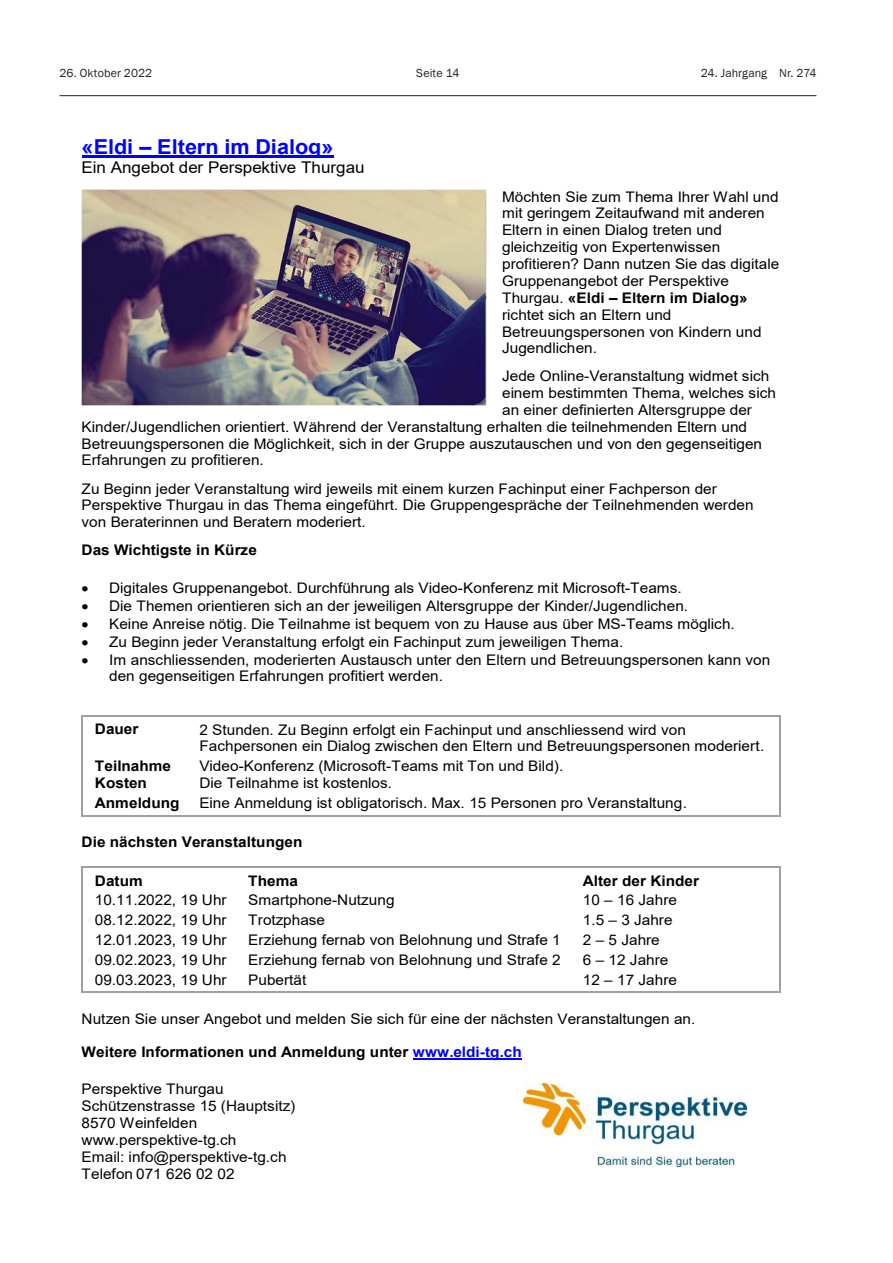
<style>
.page{position:relative;width:893px;height:1263px;background:#fff}
.page>*{position:absolute;margin:0;border:0;box-sizing:border-box;transform-origin:0 0}
.t1{font:700 20.55px "Arial";color:#00f;scale:1.05 1}
.t2{font:16.2px "Arial";color:#000;scale:1.05 1}
.t3{font:14.55px/16.8px "Arial";color:#000;scale:1.05 1}
.t4{font:700 14.55px/17px "Arial";color:#000;scale:1.05 1}
.t5{font:12px "Franklin Gothic";letter-spacing:.005em;color:#231f20}
.s1{font-weight:700}
.s2{color:#00f}
</style>
<div class="page">
<hr style="left:60px;top:95px;width:756px;height:1px;background:#231f20">
<hr style="left:82px;top:156px;width:251px;height:2px;background:#00f">
<hr style="left:83px;top:867px;width:155px;height:1px;background:#a0a0a0">
<hr style="left:239px;top:867px;width:334px;height:1px;background:#a0a0a0">
<hr style="left:574px;top:867px;width:206px;height:1px;background:#a0a0a0">
<svg style="left:82px;top:867px;width:1px;height:126px"></svg>
<hr style="left:83px;top:992px;width:155px;height:1px;background:#a0a0a0">
<hr style="left:239px;top:992px;width:334px;height:1px;background:#a0a0a0">
<hr style="left:574px;top:992px;width:206px;height:1px;background:#a0a0a0">
<svg style="left:780px;top:867px;width:1px;height:126px"></svg>
<hr style="left:413px;top:1059px;width:109px;height:1px;background:#00f">
<hr style="left:83px;top:716px;width:106px;height:1px;background:#a0a0a0">
<hr style="left:191px;top:716px;width:589px;height:1px;background:#a0a0a0">
<hr style="left:82px;top:721px;width:1px;height:35px;background:#a0a0a0">
<hr style="left:780px;top:721px;width:1px;height:35px;background:#a0a0a0">
<hr style="left:82px;top:758px;width:1px;height:35px;background:#a0a0a0">
<hr style="left:780px;top:758px;width:1px;height:35px;background:#a0a0a0">
<svg style="left:82px;top:793px;width:1px;height:23px"></svg>
<hr style="left:83px;top:815px;width:106px;height:1px;background:#a0a0a0">
<hr style="left:191px;top:815px;width:589px;height:1px;background:#a0a0a0">
<svg style="left:780px;top:793px;width:1px;height:23px"></svg>
<img style="left:524px;top:1083px;width:222px;height:84px">
<img style="left:81px;top:189px;width:406px;height:217px">
<p class="t5" style="left:60px;top:66px;width:94px">26. Oktober 2022</p>
<p class="t5" style="left:416px;top:66px;width:45px">Seite 14</p>
<p class="t5" style="left:701px;top:66px;width:117px">24. Jahrgang Nr. 274</p>
<h1 class="t1" style="left:82px;top:132px;width:241px">«Eldi – Eltern im Dialog»</h1>
<p class="t2" style="left:82px;top:157px;width:271px">Ein Angebot der Perspektive Thurgau</p>
<p class="t3" style="left:502px;top:188px;width:266px">Möchten Sie zum Thema Ihrer Wahl und mit geringem Zeitaufwand mit anderen<br>Eltern in einen Dialog treten und gleichzeitig von Expertenwissen profitieren? Dann nutzen Sie das digitale<br>Gruppenangebot der Perspektive<br>Thurgau. <span class="s1">«Eldi – Eltern im Dialog» </span>richtet sich an Eltern und<br>Betreuungspersonen von Kindern und<br>Jugendlichen.</p>
<p class="t3" style="left:502px;top:368px;width:256px">Jede Online-Veranstaltung widmet sich</p>
<p class="t3" style="left:502px;top:384px;width:262px">einem bestimmten Thema, welches sich</p>
<p class="t3" style="left:502px;top:401px;width:239px">an einer definierten Altersgruppe der</p>
<p class="t3" style="left:82px;top:418px;width:635px">Kinder/Jugendlichen orientiert. Während der Veranstaltung erhalten die teilnehmenden Eltern und</p>
<p class="t3" style="left:82px;top:435px;width:649px">Betreuungspersonen die Möglichkeit, sich in der Gruppe auszutauschen und von den gegenseitigen</p>
<p class="t3" style="left:82px;top:452px;width:175px">Erfahrungen zu profitieren.</p>
<p class="t3" style="left:82px;top:480px;width:642px">Zu Beginn jeder Veranstaltung wird jeweils mit einem kurzen Fachinput einer Fachperson der<br>Perspektive Thurgau in das Thema eingeführt. Die Gruppengespräche der Teilnehmenden werden von Beraterinnen und Beratern moderiert.</p>
<p class="t4" style="left:82px;top:541px;width:168px">Das Wichtigste in Kürze</p>
<p class="t3" style="left:82px;top:580px;width:573px">• Digitales Gruppenangebot. Durchführung als Video-Konferenz mit Microsoft-Teams.</p>
<p class="t3" style="left:82px;top:598px;width:579px">• Die Themen orientieren sich an der jeweiligen Altersgruppe der Kinder/Jugendlichen.</p>
<p class="t3" style="left:82px;top:615px;width:624px">• Keine Anreise nötig. Die Teilnahme ist bequem von zu Hause aus über MS-Teams möglich.</p>
<p class="t3" style="left:82px;top:633px;width:517px">• Zu Beginn jeder Veranstaltung erfolgt ein Fachinput zum jeweiligen Thema.</p>
<p class="t3" style="left:109px;top:651px;width:631px;text-indent:-28px">• Im anschliessenden, moderierten Austausch unter den Eltern und Betreuungspersonen kann von den gegenseitigen Erfahrungen profitiert werden.</p>
<p class="t4" style="left:95px;top:721px;width:43px">Dauer</p>
<p class="t3" style="left:199px;top:721px;width:539px">2 Stunden. Zu Beginn erfolgt ein Fachinput und anschliessend wird von<br>Fachpersonen ein Dialog zwischen den Eltern und Betreuungspersonen moderiert.</p>
<p class="t4" style="left:95px;top:758px;width:74px">Teilnahme<br>Kosten</p>
<p class="t3" style="left:199px;top:758px;width:348px">Video-Konferenz (Microsoft-Teams mit Ton und Bild).<br>Die Teilnahme ist kostenlos.</p>
<p class="t4" style="left:95px;top:794px;width:82px">Anmeldung</p>
<p class="t3" style="left:199px;top:794px;width:466px">Eine Anmeldung ist obligatorisch. Max. 15 Personen pro Veranstaltung.</p>
<p class="t4" style="left:82px;top:833px;width:212px">Die nächsten Veranstaltungen</p>
<p class="t4" style="left:95px;top:872px;width:47px">Datum</p>
<p class="t4" style="left:248px;top:872px;width:49px">Thema</p>
<p class="t4" style="left:583px;top:872px;width:112px">Alter der Kinder</p>
<p class="t3" style="left:95px;top:892px;width:127px">10.11.2022, 19 Uhr</p>
<p class="t3" style="left:248px;top:892px;width:141px">Smartphone-Nutzung</p>
<p class="t3" style="left:583px;top:892px;width:91px">10 – 16 Jahre</p>
<p class="t3" style="left:95px;top:912px;width:127px">08.12.2022, 19 Uhr</p>
<p class="t3" style="left:248px;top:912px;width:75px">Trotzphase</p>
<p class="t3" style="left:583px;top:912px;width:87px">1.5 – 3 Jahre</p>
<p class="t3" style="left:95px;top:931px;width:127px">12.01.2023, 19 Uhr</p>
<p class="t3" style="left:248px;top:931px;width:299px">Erziehung fernab von Belohnung und Strafe 1</p>
<p class="t3" style="left:583px;top:931px;width:75px">2 – 5 Jahre</p>
<p class="t3" style="left:95px;top:951px;width:127px">09.02.2023, 19 Uhr</p>
<p class="t3" style="left:248px;top:951px;width:299px">Erziehung fernab von Belohnung und Strafe 2</p>
<p class="t3" style="left:583px;top:951px;width:83px">6 – 12 Jahre</p>
<p class="t3" style="left:95px;top:971px;width:127px">09.03.2023, 19 Uhr</p>
<p class="t3" style="left:248px;top:971px;width:57px">Pubertät</p>
<p class="t3" style="left:583px;top:971px;width:91px">12 – 17 Jahre</p>
<p class="t3" style="left:82px;top:1010px;width:586px">Nutzen Sie unser Angebot und melden Sie sich für eine der nächsten Veranstaltungen an.</p>
<p class="t4" style="left:82px;top:1044px;width:421px">Weitere Informationen und Anmeldung unter <span class="s2">www.eldi-tg.ch</span></p>
<p class="t3" style="left:82px;top:1080px;width:205px">Perspektive Thurgau<br>Schützenstrasse 15 (Hauptsitz)<br>8570 Weinfelden www.perspektive-tg.ch<br>Email: info@perspektive-tg.ch<br>Telefon 071 626 02 02</p>
</div>
